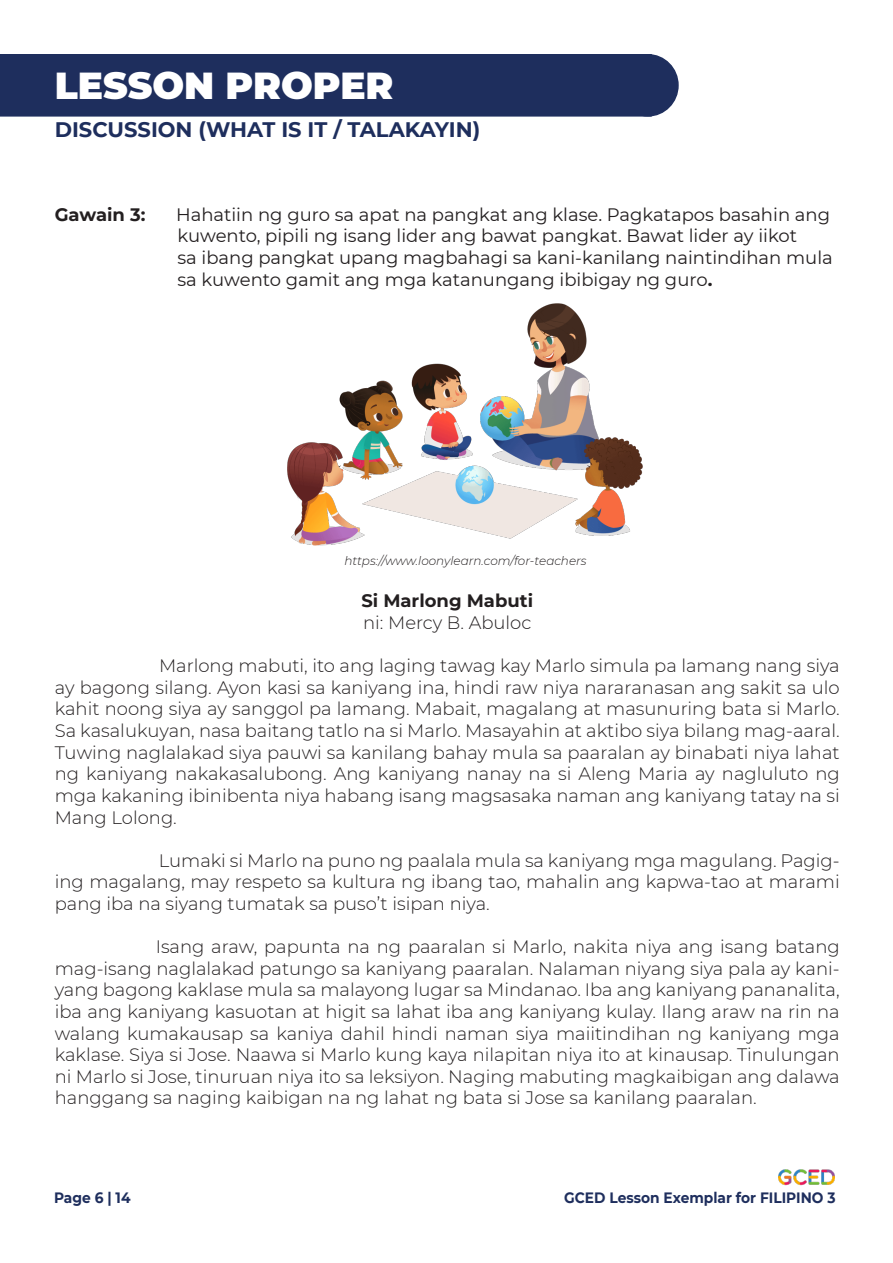
<style>
.page{position:relative;width:893px;height:1263px;background:#fff}
.page>*{position:absolute;margin:0;border:0;box-sizing:border-box;transform-origin:0 0}
.t1{font:900 37.5px "Montserrat";color:#fff}
.t2{font:700 21px "Montserrat";color:#1e2e5d}
.t3{font:300 18px/21.6px "Montserrat";color:#231f20;text-align:justify}
.t4{font:18px "Montserrat";color:#231f20}
.t5{font:700 18px "Montserrat";color:#231f20}
.t6{font:700 15px "Montserrat";color:#1e2e5d;scale:.92 1}
.t7{font:italic 300 12px "Montserrat";color:#231f20}
.s1{font-weight:700}
</style>
<div class="page">
<img style="left:779px;top:1169px;width:55px;height:17px">
<img style="left:287px;top:303px;width:356px;height:243px">
<div style="left:1px;top:55px;width:650px;height:61px;background:#1e2e5d"></div>
<div style="left:0;top:54px;width:652px;height:63px;border:2px solid #1e2e5d"></div>
<div style="left:618px;top:55px;width:60px;height:61px;background:#1e2e5d;border-radius:50%"></div>
<div style="left:617px;top:54px;width:62px;height:63px;border:2px solid #1e2e5d;border-radius:50%"></div>
<p class="t1" style="left:55px;top:58px;width:340px">LESSON PROPER</p>
<p class="t2" style="left:55px;top:114px;width:427px">DISCUSSION (WHAT IS IT / TALAKAYIN)</p>
<p class="t1" style="left:61px;top:58px;width:340px">LESSON PROPER</p>
<p class="t5" style="left:55px;top:201px;width:92px">Gawain 3:</p>
<p class="t4" style="left:176px;top:202px;width:655px">Hahatiin ng guro sa apat na pangkat ang klase. Pagkatapos basahin ang</p>
<p class="t4" style="left:177px;top:224px;width:621px">kuwento, pipili ng isang lider ang bawat pangkat. Bawat lider ay iikot</p>
<p class="t4" style="left:177px;top:245px;width:657px">sa ibang pangkat upang magbahagi sa kani-kanilang naintindihan mula</p>
<p class="t4" style="left:177px;top:267px;width:537px">sa kuwento gamit ang mga katanungang ibibigay ng guro<span class="s1">.</span></p>
<p class="t7" style="left:344px;top:553px;width:244px">https://www.loonylearn.com/for-teachers</p>
<p class="t5" style="left:361px;top:588px;width:173px">Si Marlong Mabuti</p>
<p class="t3" style="left:363px;top:611px;width:170px">ni: Mercy B. Abuloc</p>
<p class="t3" style="left:55px;top:654px;width:786px;text-indent:104px">Marlong mabuti, ito ang laging tawag kay Marlo simula pa lamang nang siya ay bagong silang. Ayon kasi sa kaniyang ina, hindi raw niya nararanasan ang sakit sa ulo kahit noong siya ay sanggol pa lamang. Mabait, magalang at masunuring bata si Marlo.<br>Sa kasalukuyan, nasa baitang tatlo na si Marlo. Masayahin at aktibo siya bilang mag-aaral.<br>Tuwing naglalakad siya pauwi sa kanilang bahay mula sa paaralan ay binabati niya lahat ng kaniyang nakakasalubong. Ang kaniyang nanay na si Aleng Maria ay nagluluto ng mga kakaning ibinibenta niya habang isang magsasaka naman ang kaniyang tatay na si Mang Lolong.</p>
<p class="t3" style="left:55px;top:849px;width:786px;text-indent:104px">Lumaki si Marlo na puno ng paalala mula sa kaniyang mga magulang. Pagig&shy;ing magalang, may respeto sa kultura ng ibang tao, mahalin ang kapwa-tao at marami pang iba na siyang tumatak sa puso’t isipan niya.</p>
<p class="t3" style="left:55px;top:935px;width:786px;text-indent:101px">Isang araw, papunta na ng paaralan si Marlo, nakita niya ang isang batang mag-isang naglalakad patungo sa kaniyang paaralan. Nalaman niyang siya pala ay kani&shy;yang bagong kaklase mula sa malayong lugar sa Mindanao. Iba ang kaniyang pananalita, iba ang kaniyang kasuotan at higit sa lahat iba ang kaniyang kulay. Ilang araw na rin na walang kumakausap sa kaniya dahil hindi naman siya maiitindihan ng kaniyang mga kaklase. Siya si Jose. Naawa si Marlo kung kaya nilapitan niya ito at kinausap. Tinulungan ni Marlo si Jose, tinuruan niya ito sa leksiyon. Naging mabuting magkaibigan ang dalawa hanggang sa naging kaibigan na ng lahat ng bata si Jose sa kanilang paaralan.</p>
<p class="t6" style="left:54px;top:1187px;width:85px">Page 6 | 14</p>
<p class="t6" style="left:564px;top:1187px;width:297px">GCED Lesson Exemplar for FILIPINO 3</p>
</div>
